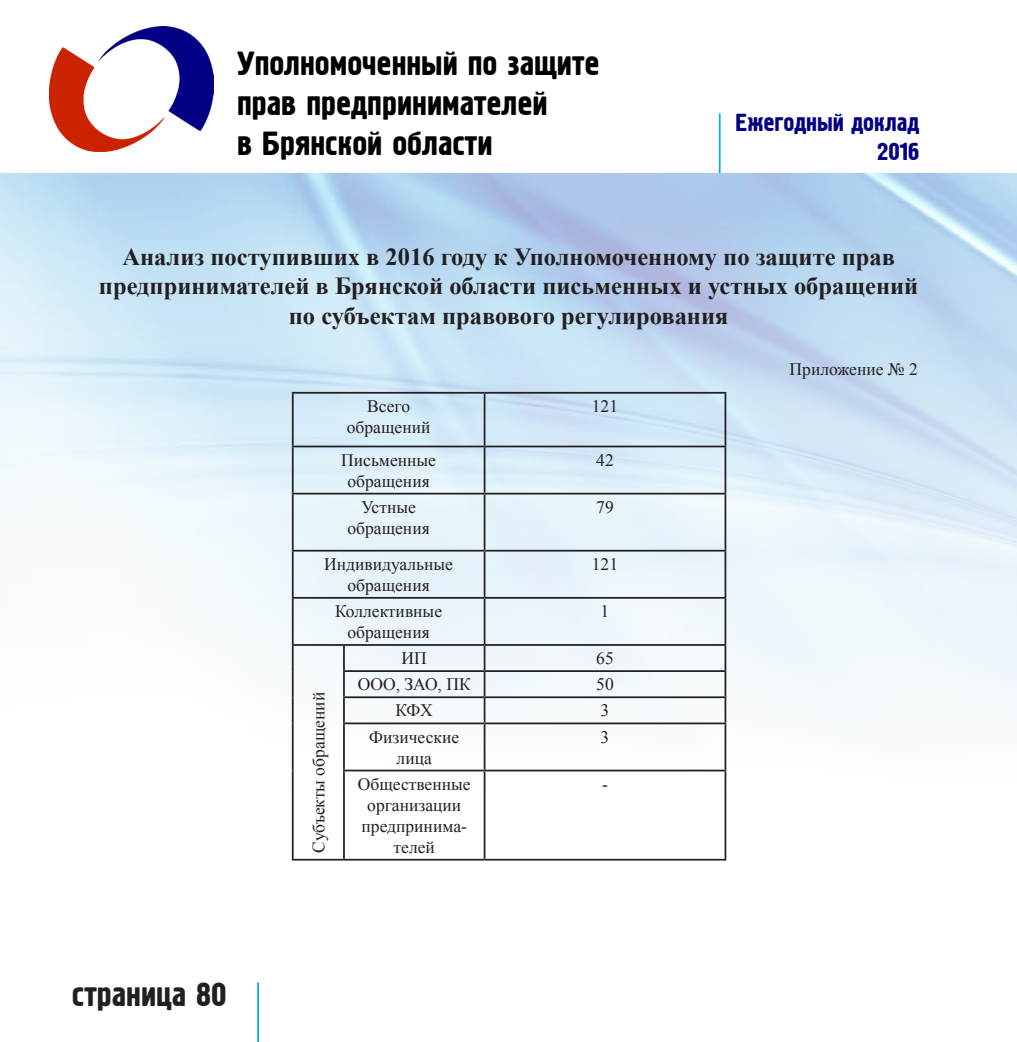
<style>
.page{position:relative;width:1017px;height:1042px;background:#fff}
.page>*{position:absolute;margin:0;border:0;box-sizing:border-box;transform-origin:0 0}
.t1{font:33.25px/39.9px "Hermes";color:#000}
.t2{font:33.25px "Hermes";color:#231f20}
.Стиль_абзаца_1{font:700 24.5px/29.4px "Times New Roman";color:#231f20;text-align:center}
.t3{font:24.5px/29.4px "Hermes";color:#040085;text-align:right}
.Стиль_абзаца_1-2{font:17.5px/21px "Times New Roman";color:#231f20;text-align:center}
</style>
<div class="page">
<img style="left:0;top:174px;width:1017px;height:687px">
<hr style="left:719px;top:113px;width:2px;height:60px;background:#00aeef">
<hr style="left:257px;top:982px;width:2px;height:60px;background:#00aeef">
<img style="left:49px;top:26px;width:164px;height:125px">
<hr style="left:292px;top:392px;width:52px;height:2px;background:#231f20">
<hr style="left:292px;top:394px;width:2px;height:52px;background:#231f20">
<hr style="left:344px;top:392px;width:141px;height:2px;background:#231f20">
<hr style="left:485px;top:392px;width:241px;height:2px;background:#231f20">
<hr style="left:484px;top:394px;width:1px;height:52px;background:#231f20">
<hr style="left:725px;top:394px;width:1px;height:52px;background:#231f20">
<hr style="left:292px;top:446px;width:52px;height:1px;background:#231f20">
<hr style="left:292px;top:447px;width:2px;height:46px;background:#231f20">
<hr style="left:344px;top:446px;width:141px;height:1px;background:#231f20">
<hr style="left:485px;top:446px;width:241px;height:1px;background:#231f20">
<hr style="left:484px;top:447px;width:1px;height:46px;background:#231f20">
<hr style="left:725px;top:447px;width:1px;height:46px;background:#231f20">
<hr style="left:292px;top:493px;width:52px;height:1px;background:#231f20">
<hr style="left:292px;top:494px;width:2px;height:56px;background:#231f20">
<hr style="left:344px;top:493px;width:141px;height:1px;background:#231f20">
<hr style="left:485px;top:493px;width:241px;height:1px;background:#231f20">
<hr style="left:484px;top:494px;width:1px;height:56px;background:#231f20">
<hr style="left:725px;top:494px;width:1px;height:56px;background:#231f20">
<hr style="left:292px;top:550px;width:52px;height:1px;background:#231f20">
<hr style="left:292px;top:551px;width:2px;height:46px;background:#231f20">
<hr style="left:344px;top:550px;width:141px;height:1px;background:#231f20">
<hr style="left:485px;top:550px;width:241px;height:1px;background:#231f20">
<hr style="left:484px;top:551px;width:1px;height:46px;background:#231f20">
<hr style="left:725px;top:551px;width:1px;height:46px;background:#231f20">
<hr style="left:292px;top:597px;width:52px;height:2px;background:#231f20">
<hr style="left:292px;top:599px;width:2px;height:45px;background:#231f20">
<hr style="left:344px;top:597px;width:141px;height:2px;background:#231f20">
<hr style="left:485px;top:597px;width:241px;height:2px;background:#231f20">
<hr style="left:484px;top:599px;width:1px;height:45px;background:#231f20">
<hr style="left:725px;top:599px;width:1px;height:45px;background:#231f20">
<hr style="left:292px;top:644px;width:52px;height:2px;background:#231f20">
<hr style="left:292px;top:646px;width:2px;height:25px;background:#231f20">
<hr style="left:344px;top:644px;width:141px;height:2px;background:#231f20">
<hr style="left:343px;top:646px;width:2px;height:24px;background:#231f20">
<hr style="left:485px;top:644px;width:241px;height:2px;background:#231f20">
<hr style="left:292px;top:671px;width:2px;height:26px;background:#231f20">
<hr style="left:343px;top:670px;width:142px;height:2px;background:#231f20">
<hr style="left:343px;top:672px;width:2px;height:24px;background:#231f20">
<hr style="left:485px;top:670px;width:241px;height:2px;background:#231f20">
<hr style="left:292px;top:697px;width:2px;height:26px;background:#231f20">
<hr style="left:343px;top:696px;width:142px;height:2px;background:#231f20">
<hr style="left:343px;top:698px;width:2px;height:24px;background:#231f20">
<hr style="left:485px;top:696px;width:241px;height:2px;background:#231f20">
<svg style="left:484px;top:646px;width:1px;height:76px"></svg>
<svg style="left:725px;top:646px;width:1px;height:76px"></svg>
<hr style="left:292px;top:723px;width:2px;height:47px;background:#231f20">
<hr style="left:343px;top:722px;width:142px;height:2px;background:#231f20">
<hr style="left:343px;top:724px;width:2px;height:45px;background:#231f20">
<hr style="left:485px;top:722px;width:241px;height:2px;background:#231f20">
<hr style="left:484px;top:724px;width:1px;height:45px;background:#231f20">
<hr style="left:725px;top:724px;width:1px;height:45px;background:#231f20">
<hr style="left:292px;top:770px;width:2px;height:89px;background:#231f20">
<hr style="left:343px;top:769px;width:142px;height:2px;background:#231f20">
<hr style="left:343px;top:771px;width:2px;height:88px;background:#231f20">
<hr style="left:485px;top:769px;width:241px;height:2px;background:#231f20">
<hr style="left:484px;top:771px;width:1px;height:88px;background:#231f20">
<hr style="left:725px;top:771px;width:1px;height:88px;background:#231f20">
<hr style="left:292px;top:859px;width:52px;height:1px;background:#231f20">
<hr style="left:344px;top:859px;width:141px;height:1px;background:#231f20">
<hr style="left:485px;top:859px;width:241px;height:1px;background:#231f20">
<h1 class="t1" style="left:237px;top:44px;width:364px">Уполномоченный по защите прав предпринимателей<br>в Брянской области</h1>
<h2 class="t3" style="left:735px;top:108px;width:185px">Ежегодный доклад<br>2016</h2>
<p class="Стиль_абзаца_1" style="left:99px;top:241px;width:821px">Анализ поступивших в 2016 году к Уполномоченному по защите прав предпринимателей в Брянской области письменных и устных обращений по субъектам правового регулирования</p>
<h1 class="t2" style="left:72px;top:976px;width:156px">страница 80</h1>
<p class="Стиль_абзаца_1-2" style="left:367px;top:395px;width:44px">Всего</p>
<p class="Стиль_абзаца_1-2" style="left:347px;top:416px;width:85px">обращений</p>
<p class="Стиль_абзаца_1-2" style="left:592px;top:395px;width:28px">121</p>
<p class="Стиль_абзаца_1-2" style="left:341px;top:449px;width:96px">Письменные</p>
<p class="Стиль_абзаца_1-2" style="left:348px;top:470px;width:84px">обращения</p>
<p class="Стиль_абзаца_1-2" style="left:596px;top:449px;width:19px">42</p>
<p class="Стиль_абзаца_1-2" style="left:361px;top:496px;width:56px">Устные</p>
<p class="Стиль_абзаца_1-2" style="left:348px;top:517px;width:84px">обращения</p>
<p class="Стиль_абзаца_1-2" style="left:596px;top:496px;width:19px">79</p>
<p class="Стиль_абзаца_1-2" style="left:324px;top:553px;width:130px">Индивидуальные</p>
<p class="Стиль_абзаца_1-2" style="left:348px;top:574px;width:84px">обращения</p>
<p class="Стиль_абзаца_1-2" style="left:592px;top:553px;width:28px">121</p>
<p class="Стиль_абзаца_1-2" style="left:335px;top:600px;width:108px">Коллективные</p>
<p class="Стиль_абзаца_1-2" style="left:348px;top:621px;width:84px">обращения</p>
<p class="Стиль_абзаца_1-2" style="left:601px;top:600px;width:10px">1</p>
<p class="Стиль_абзаца_1-2" style="left:308px;top:852px;width:162px;rotate:-90deg">Субъекты обращений</p>
<p class="Стиль_абзаца_1-2" style="left:402px;top:647px;width:27px">ИП</p>
<p class="Стиль_абзаца_1-2" style="left:596px;top:647px;width:19px">65</p>
<p class="Стиль_абзаца_1-2" style="left:358px;top:673px;width:114px">ООО, ЗАО, ПК</p>
<p class="Стиль_абзаца_1-2" style="left:596px;top:673px;width:19px">50</p>
<p class="Стиль_абзаца_1-2" style="left:396px;top:700px;width:39px">КФХ</p>
<p class="Стиль_абзаца_1-2" style="left:601px;top:700px;width:10px">3</p>
<p class="Стиль_абзаца_1-2" style="left:369px;top:726px;width:91px">Физические лица</p>
<p class="Стиль_абзаца_1-2" style="left:601px;top:726px;width:10px">3</p>
<p class="Стиль_абзаца_1-2" style="left:358px;top:773px;width:114px">Общественные</p>
<p class="Стиль_абзаца_1-2" style="left:367px;top:794px;width:95px">организации</p>
<p class="Стиль_абзаца_1-2" style="left:362px;top:815px;width:107px">предпринима&shy;телей</p>
<p class="Стиль_абзаца_1-2" style="left:602px;top:773px;width:7px">-</p>
<p class="Стиль_абзаца_1-2" style="left:790px;top:358px;width:130px">Приложение № 2</p>
</div>
